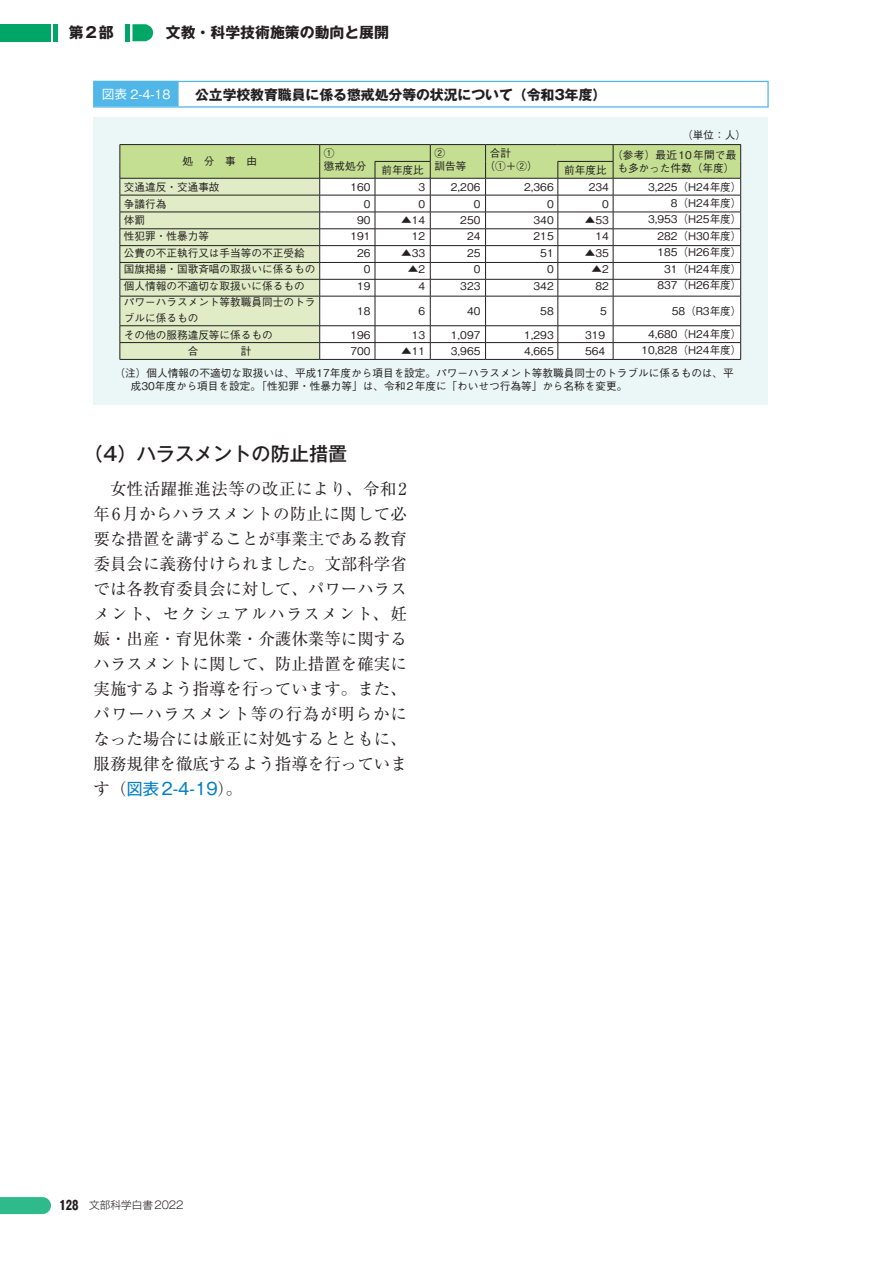
<style>
.page{position:relative;width:893px;height:1263px;background:#fff}
.page>*{position:absolute;margin:0;border:0;box-sizing:border-box;transform-origin:0 0}
.t1{font:500 19.2px "Gothic MB101 Pro";color:#231f20}
.t2{font:16.5px/25px "Ryumin Pro";color:#231f20;text-align:justify}
.t3{font:16.5px "Gothic MB101 Pro";color:#007ec5}
.t4{font:700 14.85px "Gothic MB101 Pro";color:#231f20}
.t5{font:700 13.8px "Gothic MB101 Pro";color:#231f20}
.t6{font:500 12.75px "Gothic BBB Pro";color:#fff}
.t7{font:500 10.65px/16.4px "Gothic BBB Pro";color:#231f20;text-align:right}
.t8{font:500 10.65px/12.8px "Gothic BBB Pr 6 N";color:#231f20}
.t9{font:300 10.65px "Gothic MB101 Pro";color:#231f20}
.t10{font:500 10.65px "Gothic BBB Pro";letter-spacing:.02em;color:#231f20}
.s1{font-family:"Ryumin Pro";color:#231f20}
.s2{font-weight:700;font-size:12.75px}
</style>
<div class="page">
<svg style="left:0;top:1197px;width:51px;height:17px"></svg>
<div style="left:0;top:24px;width:51px;height:17px;background:#00a665"></div>
<hr style="left:54px;top:24px;width:4px;height:17px;background:#00a665">
<hr style="left:126px;top:24px;width:4px;height:17px;background:#00a665">
<svg style="left:132px;top:24px;width:21px;height:17px"></svg>
<hr style="left:93px;top:81px;width:676px;height:1px;background:#50b7e8">
<svg style="left:93px;top:82px;width:1px;height:24px"></svg>
<hr style="left:767px;top:82px;width:2px;height:24px;background:#50b7e8">
<hr style="left:93px;top:106px;width:676px;height:2px;background:#50b7e8">
<div style="left:94px;top:81px;width:85px;height:25px;background:#50b7e8"></div>
<div style="left:93px;top:117px;width:674px;height:287px;background:#ebf6f6"></div>
<hr style="left:120px;top:144px;width:200px;height:1px;background:#231f20">
<hr style="left:320px;top:144px;width:55px;height:1px;background:#231f20">
<hr style="left:375px;top:144px;width:55px;height:1px;background:#231f20">
<hr style="left:430px;top:144px;width:56px;height:1px;background:#231f20">
<hr style="left:486px;top:144px;width:72px;height:1px;background:#231f20">
<hr style="left:558px;top:144px;width:55px;height:1px;background:#231f20">
<hr style="left:613px;top:144px;width:128px;height:1px;background:#231f20">
<hr style="left:120px;top:359px;width:200px;height:1px;background:#231f20">
<svg style="left:120px;top:145px;width:621px;height:214px;background:#e1e8d3"></svg>
<hr style="left:320px;top:359px;width:55px;height:1px;background:#231f20">
<hr style="left:375px;top:359px;width:55px;height:1px;background:#231f20">
<hr style="left:430px;top:359px;width:56px;height:1px;background:#231f20">
<hr style="left:486px;top:359px;width:72px;height:1px;background:#231f20">
<hr style="left:558px;top:359px;width:55px;height:1px;background:#231f20">
<hr style="left:613px;top:359px;width:128px;height:1px;background:#231f20">
<h3 class="t4" style="left:69px;top:20px;width:46px">第2部</h3>
<h3 class="t4" style="left:166px;top:20px;width:225px">文教・科学技術施策の動向と展開</h3>
<p class="t6" style="left:102px;top:84px;width:70px">図表 2-4-18</p>
<p class="t5" style="left:195px;top:83px;width:413px">公立学校教育職員に係る懲戒処分等の状況について（令和3年度）</p>
<p class="t7" style="left:682px;top:126px;width:65px">（単位：人）</p>
<p class="t7" style="left:183px;top:152px;width:76px">処　分　事　由</p>
<p class="t7" style="left:324px;top:145px;width:44px;line-height:12.8px;text-align:left">①<br>懲戒処分</p>
<p class="t7" style="left:434px;top:145px;width:33px;line-height:12.8px;text-align:left">②<br>訓告等</p>
<p class="t7" style="left:484px;top:145px;width:55px;line-height:12.8px;text-align:left;text-indent:5px">合計<br>（①＋②）</p>
<p class="t10" style="left:612px;top:147px;width:126px">（参考）最近10年間で最</p>
<p class="t7" style="left:381px;top:160px;width:44px">前年度比</p>
<p class="t7" style="left:564px;top:158px;width:172px">前年度比 も多かった件数（年度）</p>
<p class="t7" style="left:648px;top:177px;width:95px">3,225（H24年度）<br>8（H24年度）<br>3,953（H25年度）<br>282（H30年度）<br>185（H26年度）<br>31（H24年度）<br>837（H26年度）</p>
<p class="t7" style="left:648px;top:298px;width:95px;line-height:23.1px">58（R3年度）<br>4,680（H24年度）</p>
<p class="t7" style="left:641px;top:341px;width:102px">10,828（H24年度）</p>
<p class="t8" style="left:120px;top:366px;width:615px;text-indent:-6px">（注）個人情報の不適切な取扱いは、平成17年度から項目を設定。パワーハラスメント等教職員同士のトラブルに係るものは、平　成30年度から項目を設定。「性犯罪・性暴力等」は、令和2年度に「わいせつ行為等」から名称を変更。</p>
<p class="t7" style="left:124px;top:178px;width:193px;text-align:left">交通違反・交通事故<br>争議行為<br>体罰<br>性犯罪・性暴力等<br>公費の不正執行又は手当等の不正受給国旗掲揚・国歌斉唱の取扱いに係るもの個人情報の不適切な取扱いに係るものパワーハラスメント等教職員同士のトラブルに係るもの<br>その他の服務違反等に係るもの</p>
<p class="t7" style="left:419px;top:178px;width:8px;text-align:left">3<br>0</p>
<p class="t7" style="left:350px;top:178px;width:22px">160<br>0<br>90<br>191<br>26<br>0<br>19</p>
<p class="t7" style="left:350px;top:299px;width:22px;line-height:23.1px">18<br>196</p>
<p class="t7" style="left:350px;top:341px;width:22px">700</p>
<p class="t7" style="left:451px;top:178px;width:31px">2,206<br>0<br>250<br>24<br>25<br>0<br>323</p>
<p class="t7" style="left:451px;top:299px;width:31px;line-height:23.1px">40<br>1,097</p>
<p class="t7" style="left:451px;top:341px;width:31px">3,965</p>
<p class="t7" style="left:524px;top:178px;width:31px">2,366<br>0<br>340<br>215<br>51<br>0<br>342</p>
<p class="t7" style="left:524px;top:299px;width:31px;line-height:23.1px">58<br>1,293</p>
<p class="t7" style="left:524px;top:341px;width:31px">4,665</p>
<p class="t7" style="left:583px;top:178px;width:27px">｠234<br>0</p>
<p class="t7" style="left:576px;top:211px;width:34px">▲53<br>14<br>｠ ▲35</p>
<p class="t7" style="left:590px;top:260px;width:20px;text-align:left">▲2｠82</p>
<p class="t7" style="left:585px;top:299px;width:25px;line-height:23.1px;text-align:left;text-indent:13px">５<br>319</p>
<p class="t7" style="left:585px;top:341px;width:22px">564</p>
<p class="t7" style="left:401px;top:211px;width:26px">▲14<br>12</p>
<p class="t7" style="left:401px;top:243px;width:26px">▲33</p>
<p class="t7" style="left:408px;top:260px;width:19px">▲2<br>4</p>
<p class="t7" style="left:412px;top:299px;width:15px;line-height:23.1px">6<br>13</p>
<p class="t7" style="left:401px;top:341px;width:26px">▲11</p>
<h1 class="t1" style="left:84px;top:438px;width:265px">（4）ハラスメントの防止措置</h1>
<p class="t2" style="left:94px;top:476px;width:315px;text-indent:16px">女性活躍推進法等の改正により、令和2年6月からハラスメントの防止に関して必要な措置を講ずることが事業主である教育委員会に義務付けられました。文部科学省では各教育委員会に対して、パワーハラスメント、セクシュアルハラスメント、妊娠・出産・育児休業・介護休業等に関するハラスメントに関して、防止措置を確実に実施するよう指導を行っています。また、パワーハラスメント等の行為が明らかになった場合には厳正に対処するとともに、服務規律を徹底するよう指導を行っていま</p>
<h2 class="t3" style="left:94px;top:775px;width:150px"><span class="s1">す（</span>図表2-4-19<span class="s1">）。</span></h2>
<p class="t9" style="left:60px;top:1196px;width:125px"><span class="s2">128</span>　文部科学白書2022</p>
</div>
